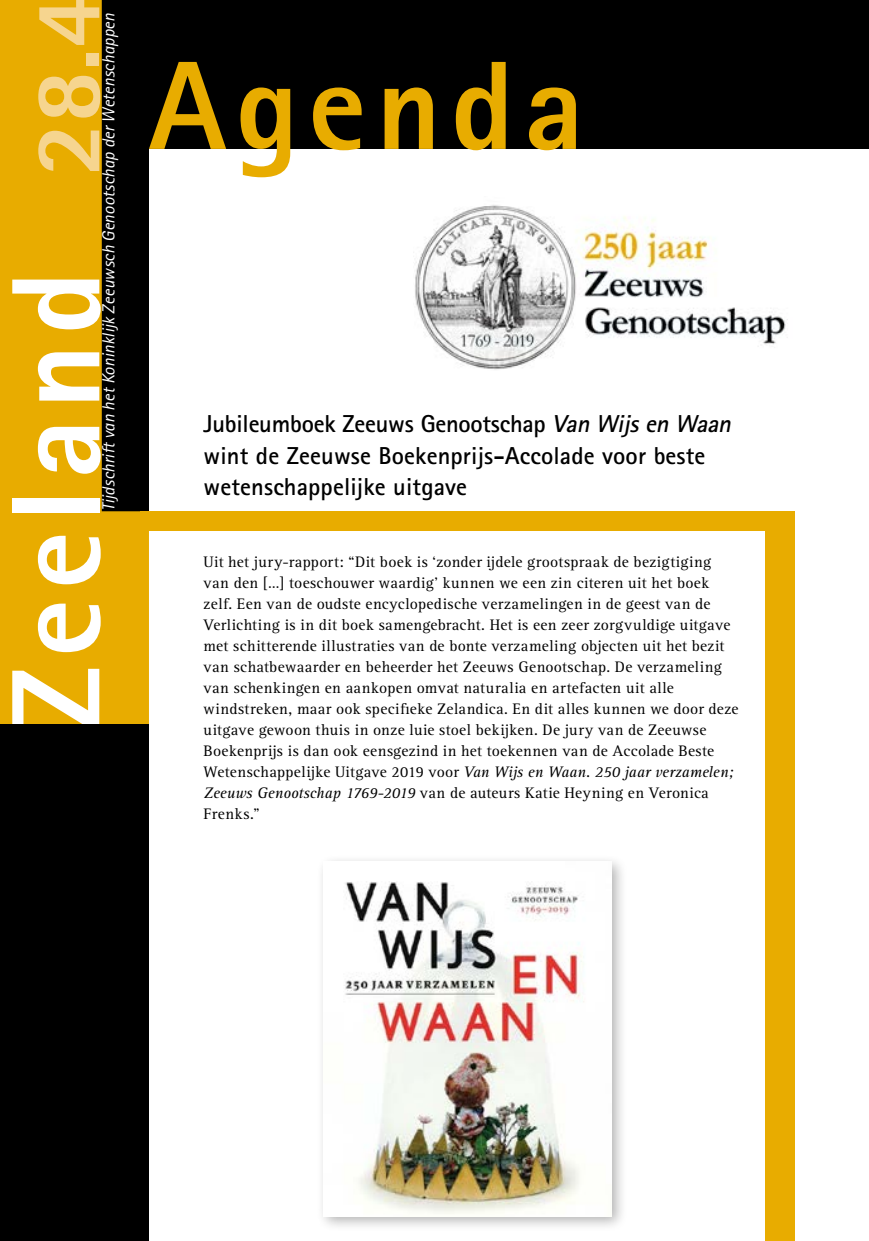
<style>
.page{position:relative;width:869px;height:1241px;background:#fff}
.page>*{position:absolute;margin:0;border:0;box-sizing:border-box;transform-origin:0 0}
.t1{font:800 126px "Rotis Sans Serif";letter-spacing:.075em;color:#fff}
.t2{font:800 126px "Rotis Sans Serif";letter-spacing:.075em;color:#e8ac00}
.t3{font:800 94.5px "Rotis Sans Serif";color:#f6d58f}
.t4{font:700 24.5px/31.5px "Rotis Sans Serif";letter-spacing:.005em;color:#000}
.t5{font:italic 17.5px "Rotis Sans Serif";letter-spacing:.005em;color:#fff}
.t6{font:15.75px/21px "Rotis Serif";letter-spacing:.02em;color:#000}
.s1{font-style:italic}
</style>
<div class="page">
<svg style="left:0;top:0;width:149px;height:724px;fill:#e8ac00"></svg>
<div style="left:0;top:724px;width:149px;height:516px;background:#000"></div>
<div style="left:149px;top:0;width:719px;height:149px;background:#000"></div>
<img style="left:415px;top:205px;width:373px;height:165px">
<div style="left:764px;top:516px;width:30px;height:724px;background:#e8ac00"></div>
<div style="left:140px;top:511px;width:654px;height:20px;background:#e8ac00"></div>
<div style="left:316px;top:854px;width:311px;height:378px;background:#000;opacity:.3"></div>
<img style="left:323px;top:861px;width:288px;height:354px">
<h2 class="t3" style="left:7px;top:175px;width:182px;rotate:-90deg">28.4</h2>
<p class="t5" style="left:98px;top:511px;width:499px;rotate:-90deg">Tijdschrift van het Koninklijk Zeeuwsch Genootschap der Wetenschappen</p>
<h1 class="t1" style="left:-24px;top:729px;width:460px;rotate:-90deg">Zeeland</h1>
<h1 class="t2" style="left:149px;top:26px;width:436px">Agenda</h1>
<h3 class="t4" style="left:203px;top:407px;width:534px">Jubileumboek Zeeuws Genootschap <span class="s1">Van Wijsen Waan </span>wint de Zeeuwse Boekenprijs-Accolade voor beste wetenschappelijke uitgave</h3>
<p class="t6" style="left:203px;top:552px;width:536px">Uit het jury-rapport: “Dit boek is ‘zonder ijdele grootspraak de bezigtiging van den […] toeschouwer waardig’ kunnen we een zin citeren uit het boek zelf. Een van de oudste encyclopedische verzamelingen in de geest van de Verlichting is in dit boek samengebracht. Het is een zeer zorgvuldige uitgave met schitterende illustraties van de bonte verzameling objecten uit het bezit van schatbewaarder en beheerder het Zeeuws Genootschap. De verzameling van schenkingen en aankopen omvat naturalia en artefacten uit alle windstreken, maar ook specifieke Zelandica. En dit alles kunnen we door deze uitgave gewoon thuis in onze luie stoel bekijken. De jury van de Zeeuwse Boekenprijs is dan ook eensgezind in het toekennen van de Accolade Beste Wetenschappelijke Uitgave 2019 voor <span class="s1">Van Wijs en Waan. 250 jaar verzamelen; Zeeuws Genootschap 1769-2019</span> van de auteurs Katie Heyning en Veronica Frenks.”</p>
</div>
